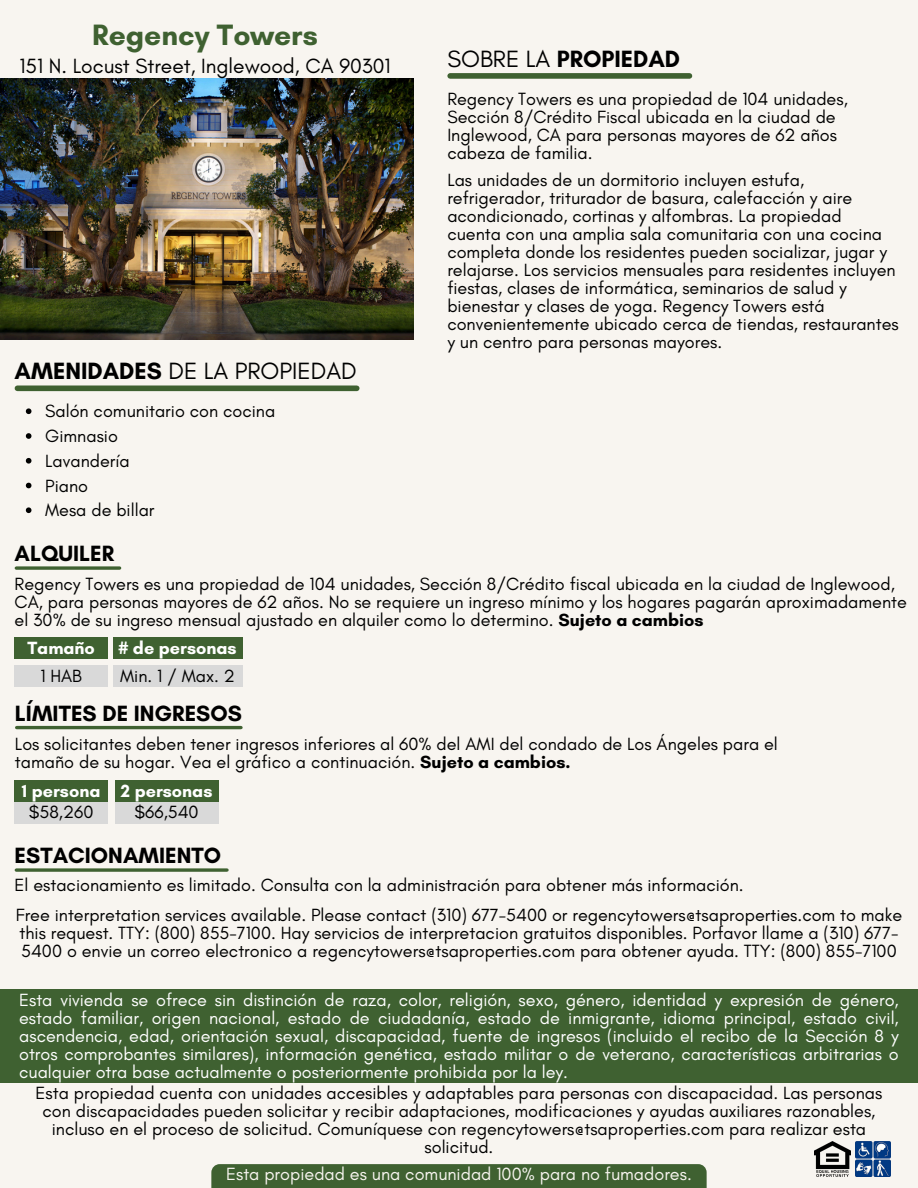
<style>
.page{position:relative;width:918px;height:1188px;background:#f8f5f0}
.page>*{position:absolute;margin:0;border:0;box-sizing:border-box;transform-origin:0 0}
.t1{font:700 30px "Glacial Indifference";color:#3f6131}
.t2{font:24px "Glacial Indifference";color:#000}
.t3{font:700 24px "Glacial Indifference";color:#000}
.t4{font:700 22.5px "Glacial Indifference";color:#000}
.t5{font:21px "Glacial Indifference";color:#000}
.t6{font:18px/18px "Glacial Indifference";color:#000}
.t7{font:18px/18px "Glacial Indifference";color:#fff;text-align:justify}
.t8{font:18px "Glacial Indifference";color:#f8f5f0}
.t9{font:700 18px "Glacial Indifference";color:#fff}
.s1{font-weight:700}
.s2{font-weight:400}
</style>
<div class="page">
<img style="left:0;top:79px;width:414px;height:261px">
<div style="left:15px;top:781px;width:93px;height:21px;background:#3f6131"></div>
<div style="left:15px;top:802px;width:93px;height:21px;background:#d9d9d9"></div>
<div style="left:115px;top:781px;width:103px;height:21px;background:#3f6131"></div>
<div style="left:115px;top:802px;width:103px;height:21px;background:#d9d9d9"></div>
<hr style="left:17px;top:726px;width:224px;height:3px;background:#3f6131">
<img style="left:856px;top:1141px;width:35px;height:35px">
<img style="left:814px;top:1141px;width:36px;height:35px">
<div style="left:450px;top:73px;width:239px;height:6px;background:#3f6131"></div>
<svg style="left:26px;top:408px;width:5px;height:6px"></svg>
<svg style="left:26px;top:433px;width:5px;height:6px"></svg>
<svg style="left:26px;top:458px;width:5px;height:6px"></svg>
<svg style="left:26px;top:483px;width:5px;height:5px"></svg>
<svg style="left:26px;top:507px;width:5px;height:6px"></svg>
<div style="left:17px;top:386px;width:340px;height:5px;background:#3f6131"></div>
<div style="left:15px;top:637px;width:93px;height:22px;background:#3f6131"></div>
<div style="left:113px;top:637px;width:129px;height:22px;background:#3f6131"></div>
<div style="left:15px;top:666px;width:93px;height:21px;background:#d9d9d9"></div>
<div style="left:113px;top:666px;width:129px;height:21px;background:#d9d9d9"></div>
<svg style="left:16px;top:566px;width:104px;height:4px"></svg>
<svg style="left:16px;top:868px;width:211px;height:4px"></svg>
<div style="left:211px;top:1164px;width:496px;height:24px;background:#3f6131"></div>
<div style="left:0;top:989px;width:918px;height:94px;background:#3f6131"></div>
<h3 class="t1" style="left:92px;top:17px;width:227px">Regency Towers</h3>
<p class="t5" style="left:20px;top:53px;width:373px">151 N. Locust Street, Inglewood, CA 90301</p>
<p class="t2" style="left:15px;top:356px;width:344px"><span class="s1">AMENIDADES</span> DE LA PROPIEDAD</p>
<h6 class="t6" style="left:45px;top:402px;width:232px">Salón comunitario con cocina</h6>
<h6 class="t6" style="left:45px;top:427px;width:74px">Gimnasio</h6>
<h5 class="t6" style="left:45px;top:452px;width:86px">Lavandería</h5>
<p class="t6" style="left:45px;top:476px;width:44px">Piano</p>
<h2 class="t6" style="left:45px;top:501px;width:111px">Mesa de billar</h2>
<p class="t4" style="left:15px;top:539px;width:101px">ALQUILER</p>
<p class="t3" style="left:447px;top:44px;width:234px"><span class="s2">SOBRE LA</span> PROPIEDAD</p>
<p class="t6" style="left:447px;top:90px;width:402px">Regency Towers es una propiedad de 104 unidades, Sección 8/Crédito Fiscal ubicada en la ciudad de Inglewood, CA para personas mayores de 62 años cabeza de familia.</p>
<h2 class="t6" style="left:447px;top:171px;width:453px">Las unidades de un dormitorio incluyen estufa, refrigerador, triturador de basura, calefacción y aire acondicionado, cortinas y alfombras. La propiedad cuenta con una amplia sala comunitaria con una cocina completa donde los residentes pueden socializar, jugar y relajarse. Los servicios mensuales para residentes incluyen fiestas, clases de informática, seminarios de salud y bienestar y clases de yoga. Regency Towers está convenientemente ubicado cerca de tiendas, restaurantes y un centro para personas mayores.</h2>
<h2 class="t6" style="left:15px;top:574px;width:894px">Regency Towers es una propiedad de 104 unidades, Sección 8/Crédito fiscal ubicada en la ciudad de Inglewood,<br>CA, para personas mayores de 62 años. No se requiere un ingreso mínimo y los hogares pagarán aproximadamente el 30% de su ingreso mensual ajustado en alquiler como lo determino. <span class="s1">Sujeto a cambios</span></h2>
<h6 class="t9" style="left:27px;top:637px;width:69px">Tamaño</h6>
<p class="t9" style="left:119px;top:637px;width:120px"># de personas</p>
<h6 class="t6" style="left:40px;top:667px;width:43px">1 HAB</h6>
<p class="t6" style="left:120px;top:667px;width:116px">Min. 1 / Max. 2</p>
<p class="t4" style="left:15px;top:699px;width:228px">LÍMITES DE INGRESOS</p>
<p class="t6" style="left:15px;top:735px;width:764px">Los solicitantes deben tener ingresos inferiores al 60% del AMI del condado de Los Ángeles para el tamaño de su hogar. Vea el gráfico a continuación. <span class="s1">Sujeto a cambios.</span></p>
<h4 class="t9" style="left:22px;top:780px;width:80px">1 persona</h4>
<p class="t6" style="left:29px;top:803px;width:66px">$58,260</p>
<h3 class="t9" style="left:121px;top:780px;width:93px">2 personas</h3>
<p class="t6" style="left:135px;top:803px;width:66px">$66,540</p>
<p class="t4" style="left:15px;top:842px;width:208px">ESTACIONAMIENTO</p>
<p class="t6" style="left:15px;top:876px;width:731px">El estacionamiento es limitado. Consulta con la administración para obtener más información.</p>
<p class="t6" style="left:16px;top:906px;width:888px">Free interpretation services available. Please contact (310) 677-5400 or regencytowers@tsaproperties.com to make this request. TTY: (800) 855-7100. Hay servicios de interpretacion gratuitos disponibles. Porfavor llame a (310) 677-<br>5400 o envie un correo electronico a regencytowers@tsaproperties.com para obtener ayuda. TTY: (800) 855-7100</p>
<p class="t7" style="left:19px;top:991px;width:881px">Esta vivienda se ofrece sin distinción de raza, color, religión, sexo, género, identidad y expresión de género, estado familiar, origen nacional, estado de ciudadanía, estado de inmigrante, idioma principal, estado civil, ascendencia, edad, orientación sexual, discapacidad, fuente de ingresos (incluido el recibo de la Sección 8 y otros comprobantes similares), información genética, estado militar o de veterano, características arbitrarias o cualquier otra base actualmente o posteriormente prohibida por la ley.</p>
<p class="t6" style="left:36px;top:1084px;width:848px;text-align:center">Esta propiedad cuenta con unidades accesibles y adaptables para personas con discapacidad. Las personas con discapacidades pueden solicitar y recibir adaptaciones, modificaciones y ayudas auxiliares razonables, incluso en el proceso de solicitud. Comuníquese con regencytowers@tsaproperties.com para realizar esta solicitud.</p>
<p class="t8" style="left:226px;top:1163px;width:467px">Esta propiedad es una comunidad 100% para no fumadores.</p>
</div>
